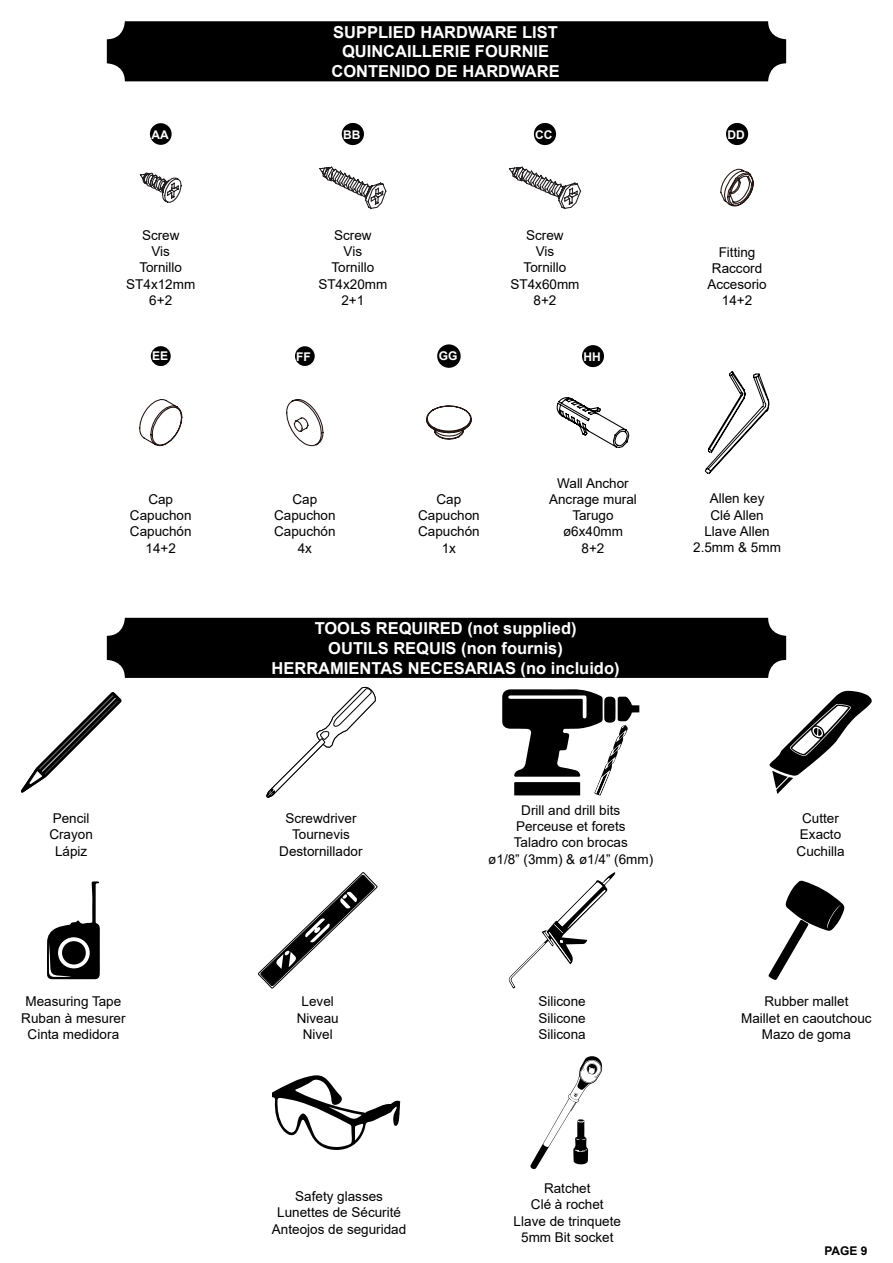
<style>
.page{position:relative;width:893px;height:1263px;background:#fff}
.page>*{position:absolute;margin:0;border:0;box-sizing:border-box;transform-origin:0 0}
.t1{font:700 16.5px/19.8px "Arial";color:#fff;text-align:center}
.t2{font:13.5px/16.2px "Arial";color:#000;text-align:center}
.t3{font:700 12px "Arial";color:#fff}
.t4{font:700 12px "Arial";color:#000}
</style>
<div class="page">
<div style="left:107px;top:21px;width:679px;height:60px;background:#000;border-radius:18px"></div>
<div style="left:107px;top:618px;width:679px;height:60px;background:#000;border-radius:18px"></div>
<svg style="left:266px;top:686px;width:110px;height:112px"></svg>
<svg style="left:258px;top:872px;width:120px;height:117px"></svg>
<svg style="left:47px;top:881px;width:53px;height:98px"></svg>
<div style="left:62px;top:941px;width:24px;height:23px;background:#000;border-radius:50%"></div>
<svg style="left:508px;top:872px;width:107px;height:116px"></svg>
<svg style="left:768px;top:880px;width:77px;height:100px"></svg>
<svg style="left:769px;top:691px;width:103px;height:103px"></svg>
<svg style="left:272px;top:1075px;width:128px;height:75px"></svg>
<svg style="left:21px;top:692px;width:101px;height:101px"></svg>
<svg style="left:502px;top:689px;width:137px;height:106px"></svg>
<svg style="left:530px;top:1056px;width:72px;height:113px"></svg>
<div style="left:534px;top:123px;width:22px;height:22px;background:#000;border-radius:50%"></div>
<div style="left:342px;top:123px;width:22px;height:22px;background:#000;border-radius:50%"></div>
<div style="left:150px;top:123px;width:22px;height:22px;background:#000;border-radius:50%"></div>
<div style="left:726px;top:123px;width:22px;height:22px;background:#000;border-radius:50%"></div>
<svg style="left:139px;top:172px;width:43px;height:31px"></svg>
<div style="left:151px;top:346px;width:20px;height:20px;background:#000;border-radius:50%"></div>
<div style="left:295px;top:346px;width:20px;height:20px;background:#000;border-radius:50%"></div>
<div style="left:437px;top:344px;width:24px;height:24px;background:#000;border-radius:50%"></div>
<svg style="left:319px;top:166px;width:68px;height:43px"></svg>
<svg style="left:508px;top:166px;width:74px;height:43px"></svg>
<svg style="left:720px;top:168px;width:34px;height:39px"></svg>
<svg style="left:139px;top:399px;width:44px;height:48px"></svg>
<svg style="left:286px;top:399px;width:38px;height:48px"></svg>
<svg style="left:426px;top:405px;width:46px;height:35px"></svg>
<svg style="left:704px;top:371px;width:65px;height:103px"></svg>
<div style="left:582px;top:345px;width:22px;height:22px;background:#000;border-radius:50%"></div>
<svg style="left:556px;top:397px;width:74px;height:51px"></svg>
<p class="t1" style="left:331px;top:22px;width:230px">SUPPLIED HARDWARE LIST<br>QUINCAILLERIE FOURNIE<br>CONTENIDO DE HARDWARE</p>
<p class="t3" style="left:152px;top:126px;width:19px">AA</p>
<p class="t3" style="left:343px;top:126px;width:19px">BB</p>
<p class="t3" style="left:535px;top:126px;width:19px">CC</p>
<p class="t2" style="left:126px;top:227px;width:71px">Screw<br>Vis<br>Tornillo<br>ST4x12mm<br>6+2</p>
<p class="t2" style="left:318px;top:227px;width:71px">Screw<br>Vis<br>Tornillo<br>ST4x20mm<br>2+1</p>
<p class="t2" style="left:510px;top:227px;width:71px">Screw<br>Vis<br>Tornillo<br>ST4x60mm<br>8+2</p>
<p class="t3" style="left:152px;top:348px;width:18px">EE</p>
<p class="t3" style="left:296px;top:348px;width:16px">FF</p>
<p class="t3" style="left:439px;top:347px;width:20px">GG</p>
<p class="t3" style="left:583px;top:348px;width:19px">HH</p>
<p class="t3" style="left:727px;top:126px;width:19px">DD</p>
<p class="t2" style="left:707px;top:244px;width:61px">Fitting<br>Raccord<br>Accesorio<br>14+2</p>
<p class="t2" style="left:130px;top:491px;width:63px">Cap<br>Capuchon<br>Capuchón<br>14+2</p>
<p class="t2" style="left:549px;top:475px;width:89px">Wall Anchor<br>Ancrage mural<br>Tarugo ø6x40mm<br>8+2</p>
<p class="t2" style="left:274px;top:491px;width:63px">Cap<br>Capuchon<br>Capuchón<br>4x</p>
<p class="t2" style="left:693px;top:490px;width:89px">Allen key<br>Clé Allen<br>Llave Allen<br>2.5mm &amp; 5mm</p>
<p class="t2" style="left:418px;top:491px;width:63px">Cap<br>Capuchon<br>Capuchón<br>1x</p>
<p class="t1" style="left:272px;top:618px;width:350px">TOOLS REQUIRED (not supplied)<br>OUTILS REQUIS (non fournis)<br>HERRAMIENTAS NECESARIAS (no incluido)</p>
<p class="t2" style="left:49px;top:810px;width:45px">Pencil<br>Crayon<br>Lápiz</p>
<p class="t2" style="left:279px;top:810px;width:85px">Screwdriver<br>Tournevis<br>Destornillador</p>
<p class="t2" style="left:488px;top:802px;width:167px">Drill and drill bits<br>Perceuse et forets<br>Taladro con brocas<br>ø1/8” (3mm) &amp; ø1/4” (6mm)</p>
<p class="t2" style="left:797px;top:810px;width:50px">Cutter<br>Exacto<br>Cuchilla</p>
<p class="t2" style="left:21px;top:993px;width:106px">Measuring Tape<br>Ruban à mesurer<br>Cinta medidora</p>
<p class="t2" style="left:538px;top:993px;width:49px;text-align:justify">Silicone Silicone Silicona</p>
<p class="t2" style="left:741px;top:993px;width:132px">Rubber mallet<br>Maillet en caoutchouc<br>Mazo de goma</p>
<p class="t2" style="left:297px;top:993px;width:44px">Level<br>Niveau<br>Nivel</p>
<p class="t2" style="left:272px;top:1188px;width:136px">Safety glasses<br>Lunettes de Sécurité<br>Anteojos de seguridad</p>
<p class="t2" style="left:514px;top:1180px;width:109px">Ratchet<br>Clé à rochet<br>Llave de trinquete<br>5mm Bit socket</p>
<p class="t4" style="left:824px;top:1242px;width:45px">PAGE 9</p>
</div>
